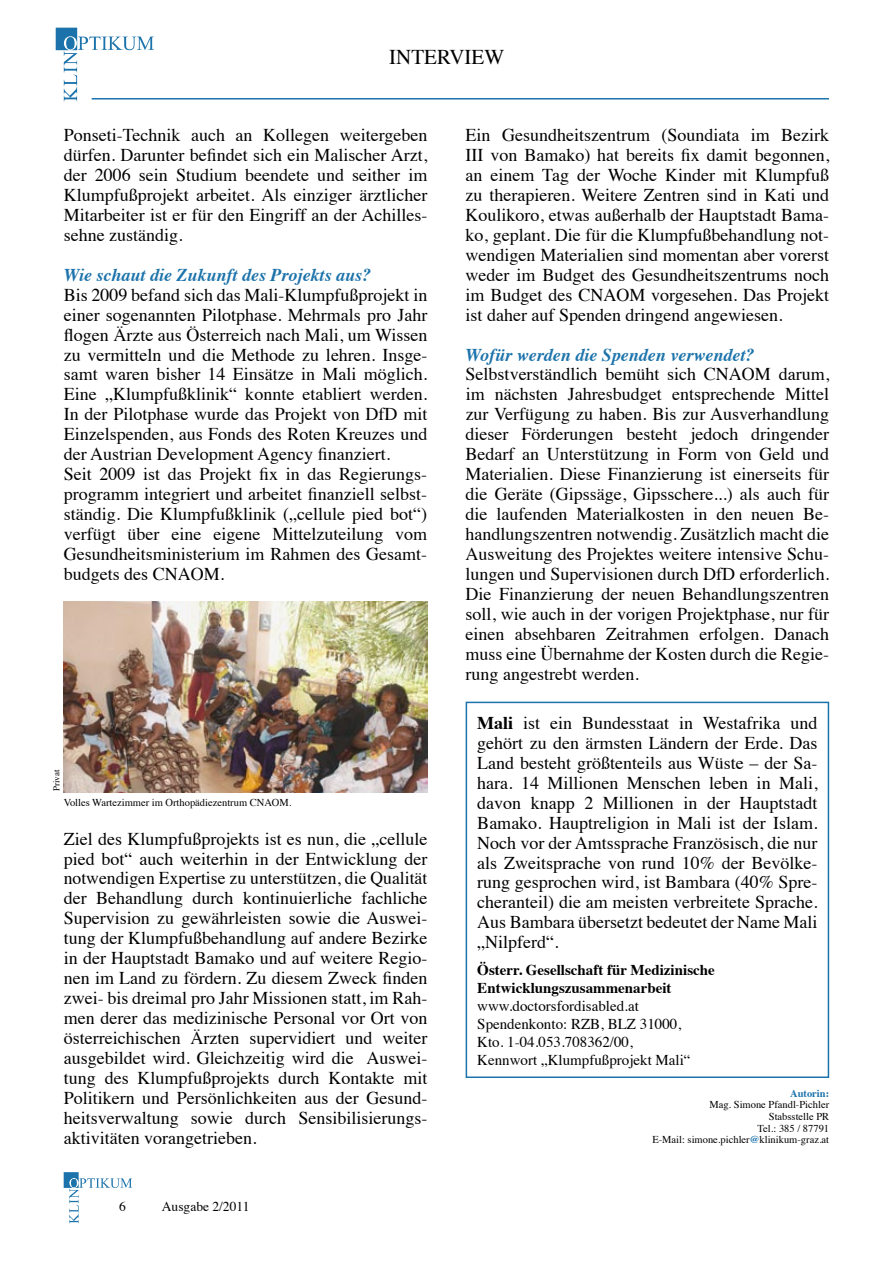
<style>
.page{position:relative;width:893px;height:1263px;background:#fff}
.page>*{position:absolute;margin:0;border:0;box-sizing:border-box;transform-origin:0 0}
.t1{font:21px "Times";color:#000}
.t2{font:18px/20px "Times";color:#000;text-align:justify}
.t3{font:italic 700 18px "Times";color:#1c73ab}
.t4{font:15px/18px "Times";color:#000}
.t5{font:700 15px/18px "Times";color:#000}
.t6{font:13.5px "Times";color:#000}
.t7{font:10.5px/11.6px "Times";color:#000;text-align:right}
.t8{font:700 10.5px "Times";color:#1c73ab}
.t9{font:9px "Times";color:#000}
.s1{font-weight:700}
.s2{font-weight:700;color:#1c73ab}
</style>
<div class="page">
<svg style="left:56px;top:28px;width:98px;height:73px"></svg>
<hr style="left:92px;top:98px;width:737px;height:2px;background:#1c73ab">
<svg style="left:64px;top:1172px;width:68px;height:51px"></svg>
<img style="left:64px;top:602px;width:363px;height:190px">
<div style="left:466px;top:702px;width:363px;height:376px;border:2px solid #1c73ab"></div>
<p class="t1" style="left:389px;top:37px;width:116px">INTERVIEW</p>
<p class="t2" style="left:64px;top:123px;width:365px">Ponseti-Technik auch an Kollegen weitergeben dürfen. Darunter befindet sich ein Malischer Arzt, der 2006 sein Studium beendete und seither im Klumpfußprojekt arbeitet. Als einziger ärztlicher Mitarbeiter ist er für den Eingriff an der Achilles&shy;sehne zuständig.</p>
<p class="t3" style="left:64px;top:258px;width:309px">Wie schaut die Zukunft des Projekts aus?</p>
<p class="t2" style="left:64px;top:283px;width:365px;text-align:left">Bis 2009 befand sich das Mali-Klumpfußprojekt in einer sogenannten Pilotphase. Mehrmals pro Jahr flogen Ärzte aus Österreich nach Mali, um Wissen zu vermitteln und die Methode zu lehren. Insge&shy;samt waren bisher 14 Einsätze in Mali möglich.<br>Eine „Klumpfußklinik“ konnte etabliert werden.<br>In der Pilotphase wurde das Projekt von DfD mit Einzelspenden, aus Fonds des Roten Kreuzes und der Austrian Development Agency finanziert.<br>Seit 2009 ist das Projekt fix in das Regierungs&shy;programm integriert und arbeitet finanziell selbst&shy;ständig. Die Klumpfußklinik („cellule pied bot“) verfügt über eine eigene Mittelzuteilung vom Gesundheitsministerium im Rahmen des Gesamt&shy;budgets des CNAOM.</p>
<p class="t9" style="left:48px;top:791px;width:23px;rotate:-90deg">Privat</p>
<p class="t7" style="left:64px;top:796px;width:229px">Volles Wartezimmer im Orthopädiezentrum CNAOM.</p>
<p class="t2" style="left:64px;top:827px;width:365px">Ziel des Klumpfußprojekts ist es nun, die „cellule pied bot“ auch weiterhin in der Entwicklung der notwendigen Expertise zu unterstützen, die Qualität der Behandlung durch kontinuierliche fachliche Supervision zu gewährleisten sowie die Auswei&shy;tung der Klumpfußbehandlung auf andere Bezirke in der Hauptstadt Bamako und auf weitere Regio&shy;nen im Land zu fördern. Zu diesem Zweck finden zwei- bis dreimal pro Jahr Missionen statt, im Rah&shy;men derer das medizinische Personal vor Ort von österreichischen Ärzten supervidiert und weiter ausgebildet wird. Gleichzeitig wird die Auswei&shy;tung des Klumpfußprojekts durch Kontakte mit Politikern und Persönlichkeiten aus der Gesund&shy;heitsverwaltung sowie durch Sensibilisierungs&shy;aktivitäten vorangetrieben.</p>
<p class="t6" style="left:119px;top:1194px;width:8px">6</p>
<p class="t6" style="left:162px;top:1194px;width:89px">Ausgabe 2/2011</p>
<p class="t2" style="left:466px;top:123px;width:365px">Ein Gesundheitszentrum (Soundiata im Bezirk III von Bamako) hat bereits fix damit begonnen, an einem Tag der Woche Kinder mit Klumpfuß zu therapieren. Weitere Zentren sind in Kati und Koulikoro, etwas außerhalb der Hauptstadt Bama&shy;ko, geplant. Die für die Klumpfußbehandlung not&shy;wendigen Materialien sind momentan aber vorerst weder im Budget des Gesundheitszentrums noch im Budget des CNAOM vorgesehen. Das Projekt ist daher auf Spenden dringend angewiesen.</p>
<p class="t3" style="left:466px;top:338px;width:290px">Wofür werden die Spenden verwendet?</p>
<p class="t2" style="left:466px;top:363px;width:365px">Selbstverständlich bemüht sich CNAOM darum, im nächsten Jahresbudget entsprechende Mittel zur Verfügung zu haben. Bis zur Ausverhandlung dieser Förderungen besteht jedoch dringender Bedarf an Unterstützung in Form von Geld und Materialien. Diese Finanzierung ist einerseits für die Geräte (Gipssäge, Gipsschere...) als auch für die laufenden Materialkosten in den neuen Be&shy;handlungszentren notwendig. Zusätzlich macht die Ausweitung des Projektes weitere intensive Schu&shy;lungen und Supervisionen durch DfD erforderlich.<br>Die Finanzierung der neuen Behandlungszentren soll, wie auch in der vorigen Projektphase, nur für einen absehbaren Zeitrahmen erfolgen. Danach muss eine Übernahme der Kosten durch die Regie&shy;rung angestrebt werden.</p>
<p class="t2" style="left:477px;top:711px;width:342px"><span class="s1">Mali</span> ist ein Bundesstaat in Westafrika und gehört zu den ärmsten Ländern der Erde. Das Land besteht größtenteils aus Wüste – der Sa&shy;hara. 14 Millionen Menschen leben in Mali, davon knapp 2 Millionen in der Hauptstadt Bamako. Hauptreligion in Mali ist der Islam.<br>Noch vor der Amtssprache Französisch, die nur als Zweitsprache von rund 10% der Bevölke&shy;rung gesprochen wird, ist Bambara (40% Spre&shy;cheranteil) die am meisten verbreitete Sprache.<br>Aus Bambara übersetzt bedeutet der Name Mali „Nilpferd“.</p>
<p class="t5" style="left:477px;top:959px;width:239px">Österr. Gesellschaft für Medizinische<br>Entwicklungszusammenarbeit</p>
<p class="t4" style="left:477px;top:995px;width:215px">www.doctorsfordisabled.at<br>Spendenkonto: RZB, BLZ 31000,<br>Kto. 1-04.053.708362/00,<br>Kennwort „Klumpfußprojekt Mali“</p>
<p class="t8" style="left:790px;top:1083px;width:41px">Autorin:</p>
<p class="t7" style="left:652px;top:1098px;width:178px">Mag. Simone Pfandl-Pichler<br>Stabsstelle PR<br>Tel.: 385 / 87791<br>E-Mail: simone.pichler<span class="s2">@</span>klinikum-graz.at</p>
</div>
